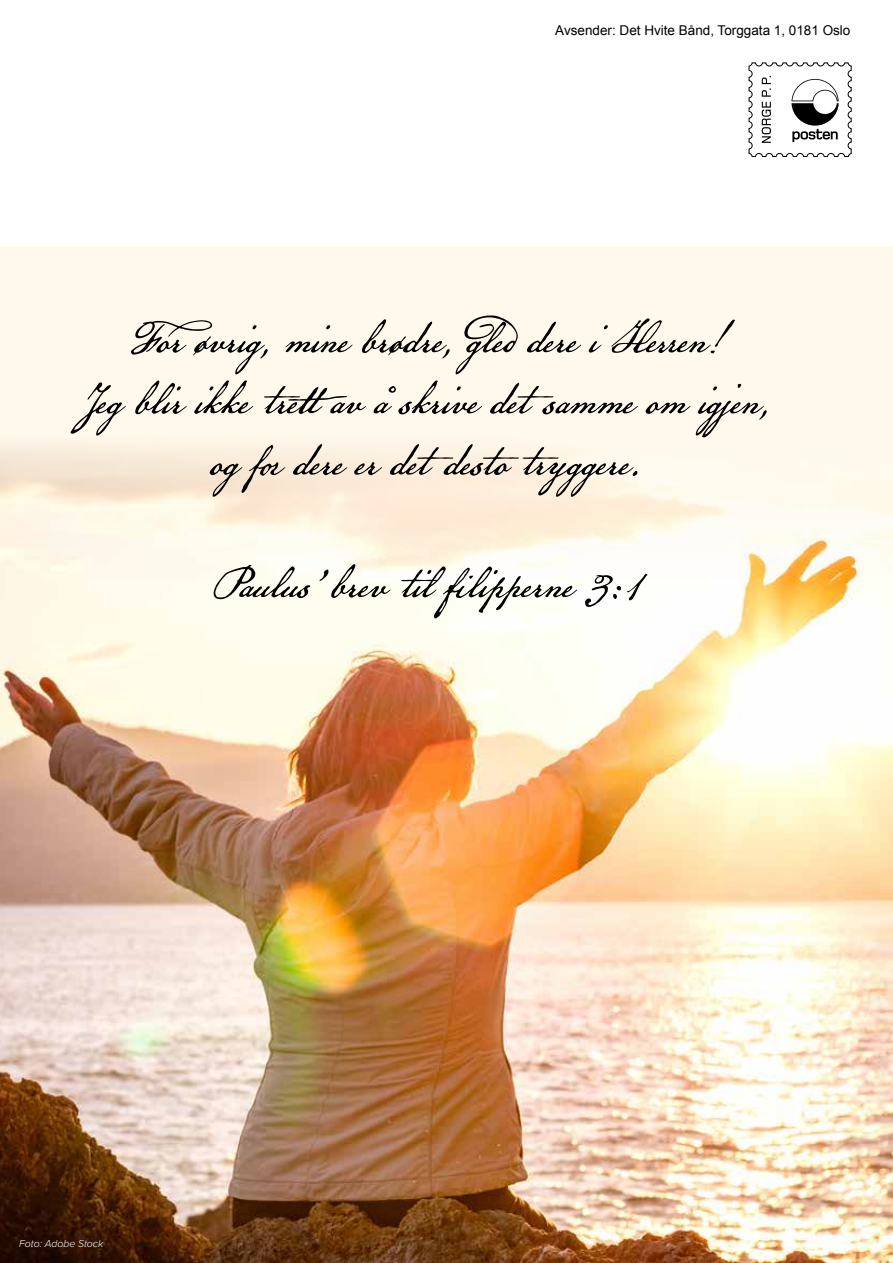
<style>
.page{position:relative;width:893px;height:1263px;background:#fff}
.page>*{position:absolute;margin:0;border:0;box-sizing:border-box;transform-origin:0 0}
.t1{font:51px/61.2px "American Scribe";color:#000;text-align:center}
.t2{font:13.65px "Arial";color:#000}
.t3{font:13.5px "Arial";color:#000}
.t4{font:italic 300 10.5px "Proxima Nova";color:#fff}
</style>
<div class="page">
<svg style="left:749px;top:63px;width:102px;height:94px"></svg>
<div style="left:0;top:247px;width:893px;height:1016px;background:#fff9eb"></div>
<img style="left:0;top:447px;width:893px;height:816px">
<p class="t3" style="left:555px;top:22px;width:297px">Avsender: Det Hvite Bånd, Torggata 1, 0181 Oslo</p>
<p class="t2" style="left:555px;top:24px;width:162px">Avsender: Det Hvite Bånd,</p>
<p class="t1" style="left:79px;top:303px;width:694px">For øvrig, mine brødre, gleddere i Herren!<br>Jeg blir ikke trettav å skrive det samme om igjen, og for dere er det desto tryggere.</p>
<p class="t1" style="left:210px;top:548px;width:431px">Paulus’ brev til filipperne 3:1</p>
<p class="t4" style="left:19px;top:1235px;width:86px">Foto: Adobe Stock</p>
</div>
